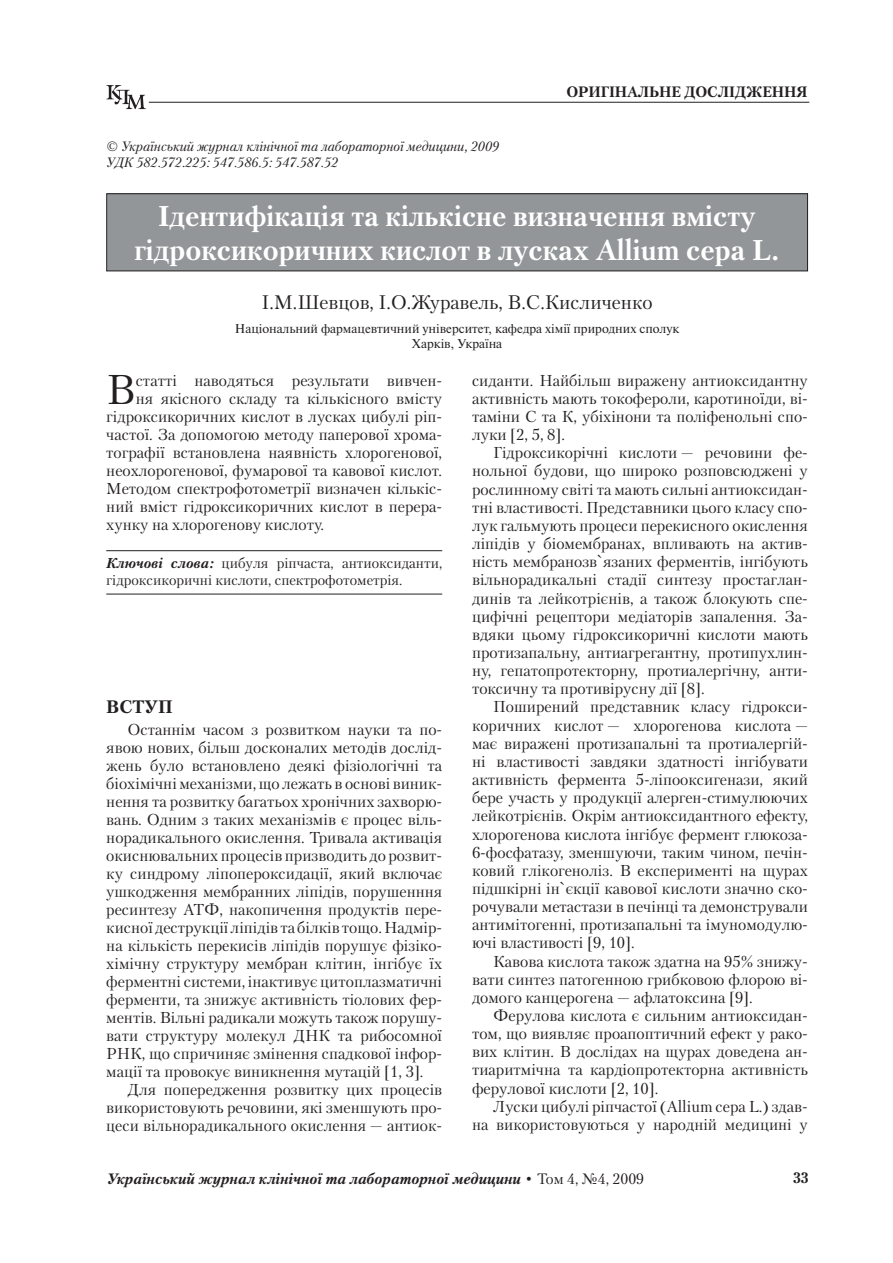
<style>
.page{position:relative;width:893px;height:1263px;background:#fff}
.page>*{position:absolute;margin:0;border:0;box-sizing:border-box;transform-origin:0 0}
.BUKVITSA{font:41.4px "Petersburg C";color:#231f20}
.ZAGOLOVOK{font:700 28.5px/33.8px "Petersburg C";color:#fff;text-align:center}
.AVTORI{font:19.5px "Petersburg C";color:#231f20}
.PODZAGOLOV{font:700 18px "Petersburg C";color:#231f20}
.TXT{font:15.75px/18.1px "Petersburg C";color:#231f20;text-align:justify}
.BUKVITSA-2{font:15.75px "Petersburg C";color:#231f20}
.PODZAGOLOV_tab{font:italic 700 15px "Petersburg C";color:#231f20}
.t1{font:700 15px "Petersburg C";color:#231f20}
._02_KLUCH{font:14.25px/17.1px "Petersburg C";color:#231f20}
.UDK_2{font:italic 13.5px "Petersburg C";color:#231f20}
.GOROD{font:12.75px/15.3px "Newton C";color:#231f20;text-align:center}
.s1{font-weight:700;font-style:italic}
.s2{font-weight:400;font-style:normal}
</style>
<div class="page">
<svg style="left:106px;top:85px;width:40px;height:24px"></svg>
<hr style="left:149px;top:102px;width:660px;height:1px;background:#231f20">
<div style="left:107px;top:194px;width:700px;height:77px;background:#939698"></div>
<div style="left:106px;top:193px;width:702px;height:78px;border:1px solid #231f20"></div>
<hr style="left:106px;top:550px;width:336px;height:1px;background:#231f20">
<hr style="left:106px;top:594px;width:336px;height:1px;background:#231f20">
<p class="t1" style="left:566px;top:82px;width:243px">ОРИГІНАЛЬНЕ ДОСЛІДЖЕННЯ</p>
<p class="UDK_2" style="left:106px;top:138px;width:394px">© Український журнал клінічної та лабораторної медицини, 2009</p>
<p class="UDK_2" style="left:106px;top:154px;width:233px">УДК 582.572.225: 547.586.5: 547.587.52</p>
<p class="ZAGOLOVOK" style="left:134px;top:199px;width:647px">Ідентифікація та кількісне визначення вмісту гідроксикоричних кислот в лусках Allium cepa L.</p>
<p class="AVTORI" style="left:262px;top:290px;width:392px">І.М.Шевцов, І.О.Журавель, В.С.Кисличенко</p>
<p class="GOROD" style="left:235px;top:321px;width:446px">Національний фармацевтичний університет, кафедра хімії природних сполук<br>Харків, Україна</p>
<p class="BUKVITSA" style="left:106px;top:365px;width:31px">В</p>
<p class="BUKVITSA-2" style="left:136px;top:371px;width:308px">статті наводяться результати вивчен-</p>
<p class="TXT" style="left:472px;top:371px;width:337px">сиданти. Найбільш виражену антиоксидантну активність мають токофероли, каротиноїди, ві&shy;таміни С та К, убіхінони та поліфенольні спо&shy;луки [2, 5, 8].</p>
<p class="TXT" style="left:472px;top:444px;width:337px;text-indent:21px">Гідроксикорічні кислоти — речовини фе&shy;нольної будови, що широко розповсюджені у рослинному світі та мають сильні антиоксидан&shy;тні властивості. Представники цього класу спо&shy;лук гальмують процеси перекисного окислення ліпідів у біомембранах, впливають на актив&shy;ність мембранозв`язаних ферментів, інгібують вільнорадикальні стадії синтезу простаглан&shy;динів та лейкотрієнів, а також блокують спе&shy;цифічні рецептори медіаторів запалення. За&shy;вдяки цьому гідроксикоричні кислоти мають протизапальну, антиагрегантну, протипухлин&shy;ну, гепатопротекторну, протиалергічну, анти&shy;токсичну та противірусну дії [8].</p>
<p class="TXT" style="left:472px;top:698px;width:337px;text-indent:21px">Поширений представник класу гідрокси&shy;коричних кислот — хлорогенова кислота — має виражені протизапальні та протиалергій&shy;ні властивості завдяки здатності інгібувати активність фермента 5-ліпооксигенази, який бере участь у продукції алерген-стимулюючих лейкотрієнів. Окрім антиоксидантного ефекту, хлорогенова кислота інгібує фермент глюкоза-6-фосфатазу, зменшуючи, таким чином, печін&shy;ковий глікогеноліз. В експерименті на щурах підшкірні ін`єкції кавової кислоти значно ско&shy;рочували метастази в печінці та демонстрували антимітогенні, протизапальні та імуномодулю&shy;ючі властивості [9, 10].</p>
<p class="TXT" style="left:472px;top:952px;width:337px;text-indent:21px">Кавова кислота також здатна на 95% знижу&shy;вати синтез патогенною грибковою флорою ві&shy;домого канцерогена — афлатоксина [9].</p>
<p class="TXT" style="left:472px;top:1006px;width:337px;text-indent:21px">Ферулова кислота є сильним антиоксидан&shy;том, що виявляє проапоптичний ефект у рако&shy;вих клітин. В дослідах на щурах доведена ан&shy;тиаритмічна та кардіопротекторна активність ферулової кислоти [2, 10].</p>
<p class="TXT" style="left:472px;top:1097px;width:337px;text-align:right">Луски цибулі ріпчастої (Allium cepa L.) здав-<br>на використовуються у народній медицині у</p>
<p class="BUKVITSA-2" style="left:136px;top:389px;width:308px">ня якісного складу та кількісного вмісту</p>
<p class="BUKVITSA-2" style="left:106px;top:407px;width:337px">гідроксикоричних кислот в лусках цибулі ріп-</p>
<p class="BUKVITSA-2" style="left:106px;top:425px;width:337px">частої. За допомогою методу паперової хрома-</p>
<p class="BUKVITSA-2" style="left:106px;top:443px;width:337px">тографії встановлена наявність хлорогенової,</p>
<p class="BUKVITSA-2" style="left:106px;top:461px;width:337px">неохлорогенової, фумарової та кавової кислот.</p>
<p class="BUKVITSA-2" style="left:106px;top:479px;width:337px">Методом спектрофотометрії визначен кількіс-</p>
<p class="BUKVITSA-2" style="left:106px;top:497px;width:337px">ний вміст гідроксикоричних кислот в перера-</p>
<p class="BUKVITSA-2" style="left:106px;top:515px;width:219px">хунку на хлорогенову кислоту.</p>
<p class="_02_KLUCH" style="left:106px;top:554px;width:337px"><span class="s1">Ключові слова:</span> цибуля ріпчаста, антиоксиданти, гідроксикоричні кислоти, спектрофотометрія.</p>
<p class="PODZAGOLOV" style="left:106px;top:696px;width:68px">ВСТУП</p>
<p class="TXT" style="left:106px;top:721px;width:337px;text-indent:21px">Останнім часом з розвитком науки та по&shy;явою нових, більш досконалих методів дослід&shy;жень було встановлено деякі фізіологічні та біохімічні механізми, що лежать в основі виник&shy;нення та розвитку багатьох хронічних захворю&shy;вань. Одним з таких механізмів є процес віль&shy;норадикального окислення. Тривала активація окиснювальних процесів призводить до розвит&shy;ку синдрому ліпопероксидації, який включає ушкодження мембранних ліпідів, порушенння ресинтезу АТФ, накопичення продуктів пере&shy;кисної деструкції ліпідів та білків тощо. Надмір&shy;на кількість перекисів ліпідів порушує фізіко&shy;хімічну структуру мембран клітин, інгібує їх ферментні системи, інактивує цитоплазматичні ферменти, та знижує активність тіолових фер&shy;ментів. Вільні радикали можуть також порушу&shy;вати структуру молекул ДНК та рибосомної РНК, що спричиняє змінення спадкової інфор&shy;мації та провокує виникнення мутацій [1, 3].</p>
<p class="TXT" style="left:106px;top:1081px;width:337px;text-indent:21px">Для попередження розвитку цих процесів використовують речовини, які зменшують про&shy;цеси вільнорадикального окислення — антиок-</p>
<p class="PODZAGOLOV_tab" style="left:106px;top:1169px;width:539px">Український журнал клінічної та лабораторної медицини <span class="s2">• Том 4, №4, 2009</span></p>
<p class="t1" style="left:793px;top:1169px;width:17px">33</p>
</div>
